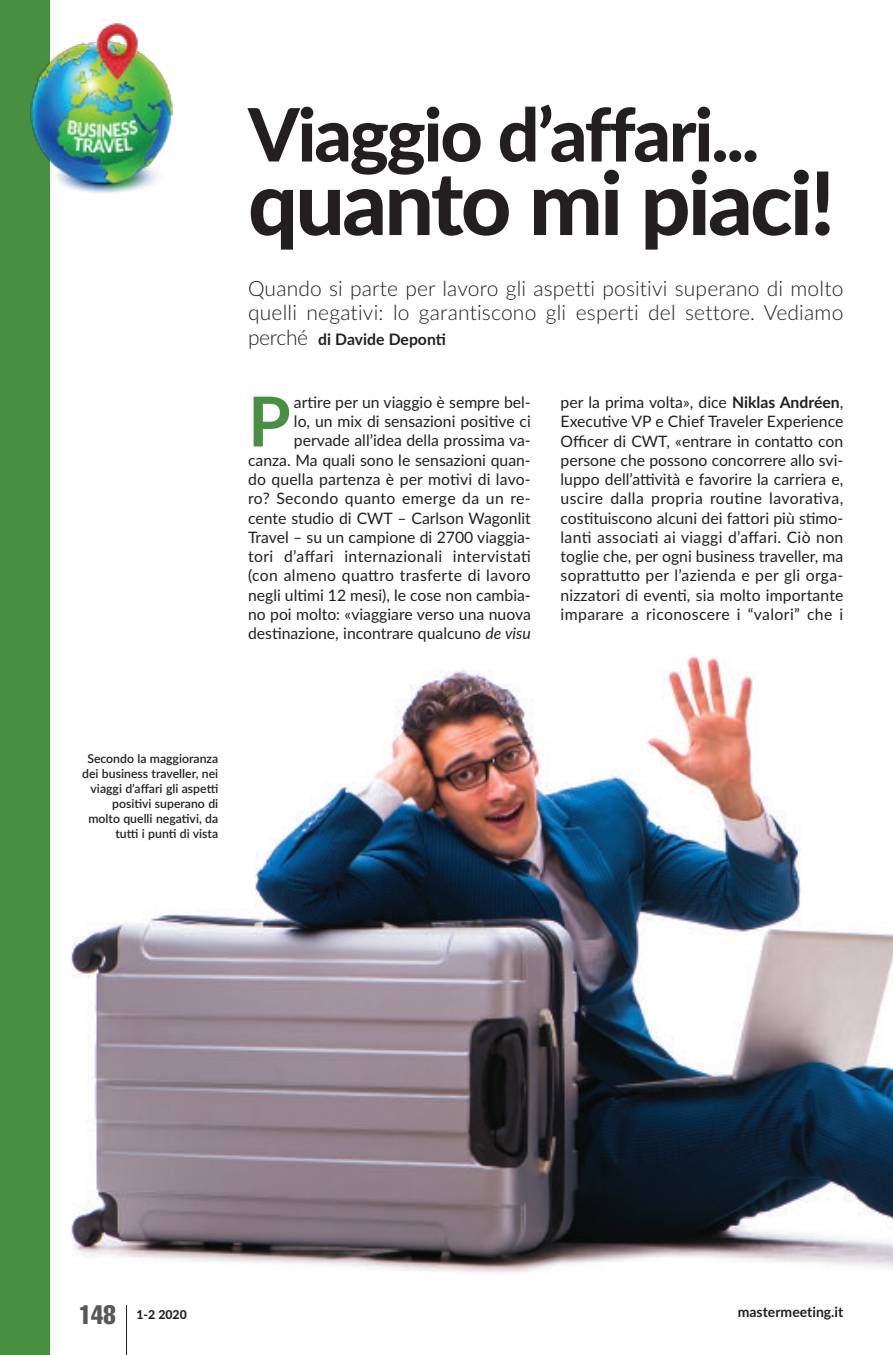
<style>
.page{position:relative;width:893px;height:1355px;background:#fff}
.page>*{position:absolute;margin:0;border:0;box-sizing:border-box;transform-origin:0 0}
.t1{font:800 87.5px "Lato";letter-spacing:-.03em;color:#231f20}
.t2{font:800 73.5px "Lato";letter-spacing:-.03em;color:#231f20}
.t3{font:700 68.77px "Lato";color:#498f41}
.t4{font:extra-condensed 26.25px "Helvetica";color:#57585a}
.t5{font:300 21px/24.5px "Lato";letter-spacing:.01em;color:#231f20}
.t6{font:15.75px/19.2px "Lato";color:#231f20;text-align:right}
.t7{font:700 15.75px "Lato";color:#231f20}
.t8{font:700 14px "Lato";color:#231f20}
.t9{font:600 12.25px/14.9px "Lato";color:#231f20;text-align:right}
.t10{font:800 12.25px "Lato";color:#231f20}
.s1{font-weight:300;font-size:21px}
.s2{font-style:italic}
.s3{font-weight:700}
</style>
<div class="page">
<img style="left:71px;top:656px;width:822px;height:617px">
<hr style="left:126px;top:1305px;width:1px;height:49px;background:#231f20">
<div style="left:0;top:0;width:50px;height:1354px;background:#498f41"></div>
<img style="left:30px;top:22px;width:143px;height:171px">
<h2 class="t2" style="left:248px;top:93px;width:513px">Viaggio d’affari...</h2>
<h1 class="t1" style="left:248px;top:154px;width:588px">quanto mi piaci!</h1>
<h3 class="t5" style="left:248px;top:276px;width:597px">Quando si parte per lavoro gli aspetti positivi superano di molto quelli negativi: lo garantiscono gli esperti del settore. Vediamo</h3>
<p class="t7" style="left:248px;top:330px;width:199px"><span class="s1">perché</span> di Davide Deponti</p>
<p class="t6" style="left:248px;top:393px;width:284px">artire per un viaggio è sempre bel-<br>lo, un mix di sensazioni positive ci pervade all’idea della prossima va&shy;canza. Ma quali sono le sensazioni quan&shy;do quella partenza è per motivi di lavo&shy;ro? Secondo quanto emerge da un re&shy;cente studio di CWT – Carlson Wagonlit Travel – su un campione di 2700 viaggia&shy;tori d’affari internazionali intervistati (con almeno quattro trasferte di lavoro negli ultimi 12 mesi), le cose non cambia&shy;no poi molto: «viaggiare verso una nuova destinazione, incontrare qualcuno <span class="s2">de visu</span></p>
<p class="t6" style="left:561px;top:393px;width:284px;text-align:justify">per la prima volta», dice <span class="s3">Niklas Andréen</span>, Executive VP e Chief Traveler Experience Officer di CWT, «entrare in contatto con persone che possono concorrere allo svi&shy;luppo dell’attività e favorire la carriera e, uscire dalla propria routine lavorativa, costituiscono alcuni dei fattori più stimo&shy;lanti associati ai viaggi d’affari. Ciò non toglie che, per ogni business traveller, ma soprattutto per l’azienda e per gli orga&shy;nizzatori di eventi, sia molto importante imparare a riconoscere i “valori” che i</p>
<h3 class="t3" style="left:248px;top:382px;width:44px">P</h3>
<p class="t9" style="left:82px;top:751px;width:138px">Secondo la maggioranza dei business traveller, nei viaggi d’affari gli aspetti positivi superano di molto quelli negativi, da tutti i punti di vista</p>
<h3 class="t4" style="left:79px;top:1305px;width:38px">148</h3>
<p class="t10" style="left:136px;top:1307px;width:52px">1-2 2020</p>
<p class="t8" style="left:738px;top:1303px;width:107px">mastermeeting.it</p>
</div>
